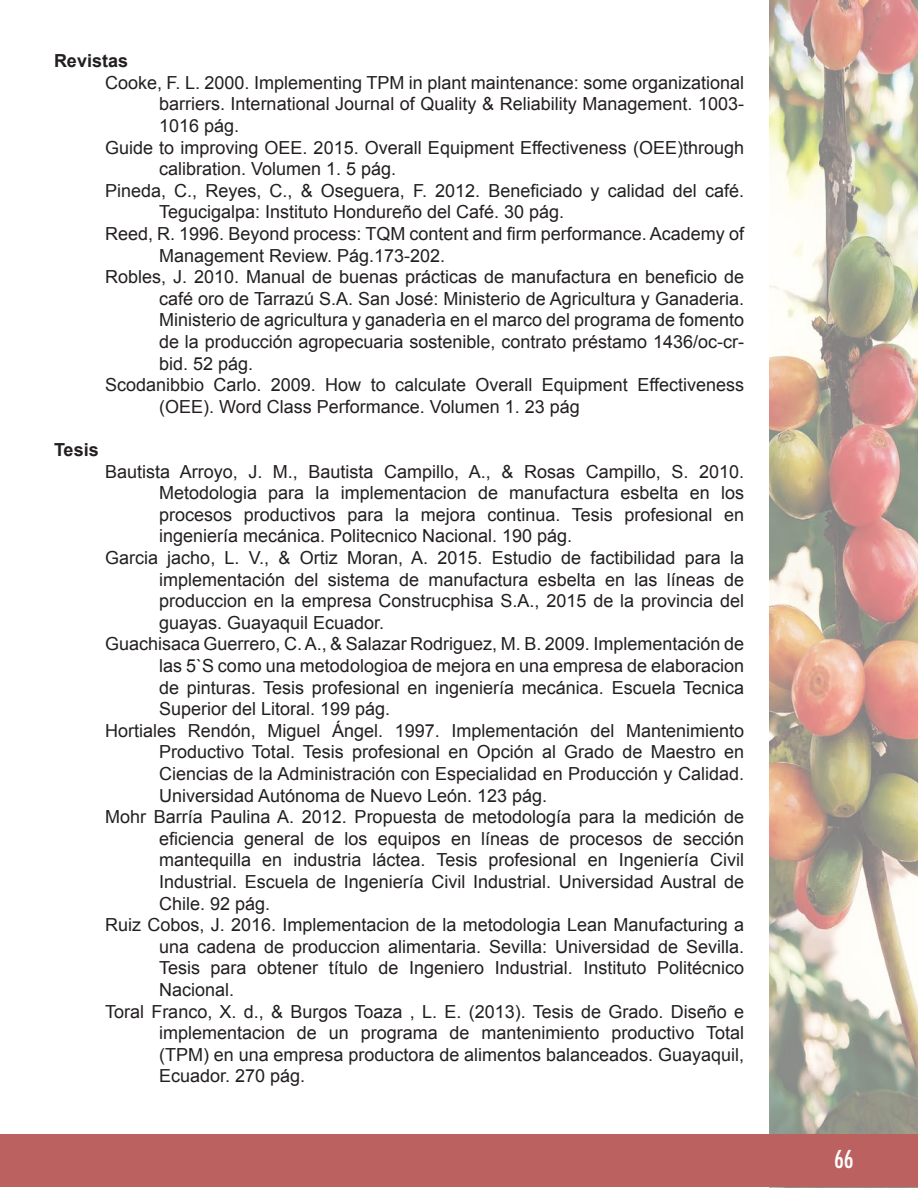
<style>
.page{position:relative;width:918px;height:1188px;background:#fff}
.page>*{position:absolute;margin:0;border:0;box-sizing:border-box;transform-origin:0 0}
.t1{font:500 condensed 24px "Futura";color:#fff}
.t2{font:18px/21.6px "Arial";color:#231f20;text-align:justify}
.t3{font:700 18px "Arial";color:#231f20}
</style>
<div class="page">
<img style="left:769px;top:0;width:149px;height:1187px">
<div style="left:0;top:1135px;width:917px;height:52px;background:#bb615f"></div>
<p class="t3" style="left:54px;top:49px;width:76px">Revistas</p>
<p class="t2" style="left:159px;top:72px;width:587px;text-indent:-54px">Cooke, F. L. 2000. Implementing TPM in plant maintenance: some organizational barriers. International Journal of Quality &amp; Reliability Management. 1003- 1016 pág.</p>
<p class="t2" style="left:159px;top:137px;width:587px;text-indent:-54px">Guide to improving OEE. 2015. Overall Equipment Effectiveness (OEE)through calibration. Volumen 1. 5 pág.</p>
<p class="t2" style="left:159px;top:180px;width:587px;text-indent:-54px">Pineda, C., Reyes, C., &amp; Oseguera, F. 2012. Beneficiado y calidad del café.<br>Tegucigalpa: Instituto Hondureño del Café. 30 pág.</p>
<p class="t2" style="left:159px;top:223px;width:587px;text-indent:-54px">Reed, R. 1996. Beyond process: TQM content and firm performance. Academy of<br>Management Review. Pág.173-202.</p>
<p class="t2" style="left:159px;top:266px;width:587px;text-indent:-54px">Robles, J. 2010. Manual de buenas prácticas de manufactura en beneficio de café oro de Tarrazú S.A. San José: Ministerio de Agricultura y Ganaderia.<br>Ministerio de agricultura y ganaderìa en el marco del programa de fomento de la producción agropecuaria sostenible, contrato préstamo 1436/oc-cr&shy;bid. 52 pág.</p>
<p class="t2" style="left:159px;top:374px;width:587px;text-indent:-54px">Scodanibbio Carlo. 2009. How to calculate Overall Equipment Effectiveness (OEE). Word Class Performance. Volumen 1. 23 pág</p>
<p class="t3" style="left:54px;top:438px;width:46px">Tesis</p>
<p class="t2" style="left:159px;top:461px;width:587px;text-indent:-54px">Bautista Arroyo, J. M., Bautista Campillo, A., &amp; Rosas Campillo, S. 2010.<br>Metodologia para la implementacion de manufactura esbelta en los procesos productivos para la mejora continua. Tesis profesional en ingeniería mecánica. Politecnico Nacional. 190 pág.</p>
<p class="t2" style="left:159px;top:547px;width:587px;text-indent:-54px">Garcia jacho, L. V., &amp; Ortiz Moran, A. 2015. Estudio de factibilidad para la implementación del sistema de manufactura esbelta en las líneas de produccion en la empresa Construcphisa S.A., 2015 de la provincia del guayas. Guayaquil Ecuador.</p>
<p class="t2" style="left:159px;top:633px;width:587px;text-indent:-54px">Guachisaca Guerrero, C. A., &amp; Salazar Rodriguez, M. B. 2009. Implementación de las 5`S como una metodologioa de mejora en una empresa de elaboracion de pinturas. Tesis profesional en ingeniería mecánica. Escuela Tecnica Superior del Litoral. 199 pág.</p>
<p class="t2" style="left:159px;top:720px;width:587px;text-indent:-54px">Hortiales Rendón, Miguel Ángel. 1997. Implementación del Mantenimiento Productivo Total. Tesis profesional en Opción al Grado de Maestro en Ciencias de la Administración con Especialidad en Producción y Calidad.<br>Universidad Autónoma de Nuevo León. 123 pág.</p>
<p class="t2" style="left:159px;top:806px;width:587px;text-indent:-54px">Mohr Barría Paulina A. 2012. Propuesta de metodología para la medición de eficiencia general de los equipos en líneas de procesos de sección mantequilla en industria láctea. Tesis profesional en Ingeniería Civil Industrial. Escuela de Ingeniería Civil Industrial. Universidad Austral de Chile. 92 pág.</p>
<p class="t2" style="left:159px;top:914px;width:587px;text-indent:-54px">Ruiz Cobos, J. 2016. Implementacion de la metodologia Lean Manufacturing a una cadena de produccion alimentaria. Sevilla: Universidad de Sevilla.<br>Tesis para obtener título de Ingeniero Industrial. Instituto Politécnico Nacional.</p>
<p class="t2" style="left:159px;top:1001px;width:587px;text-indent:-54px">Toral Franco, X. d., &amp; Burgos Toaza , L. E. (2013). Tesis de Grado. Diseño e implementacion de un programa de mantenimiento productivo Total (TPM) en una empresa productora de alimentos balanceados. Guayaquil, Ecuador. 270 pág.</p>
<p class="t1" style="left:834px;top:1144px;width:21px">66</p>
</div>
